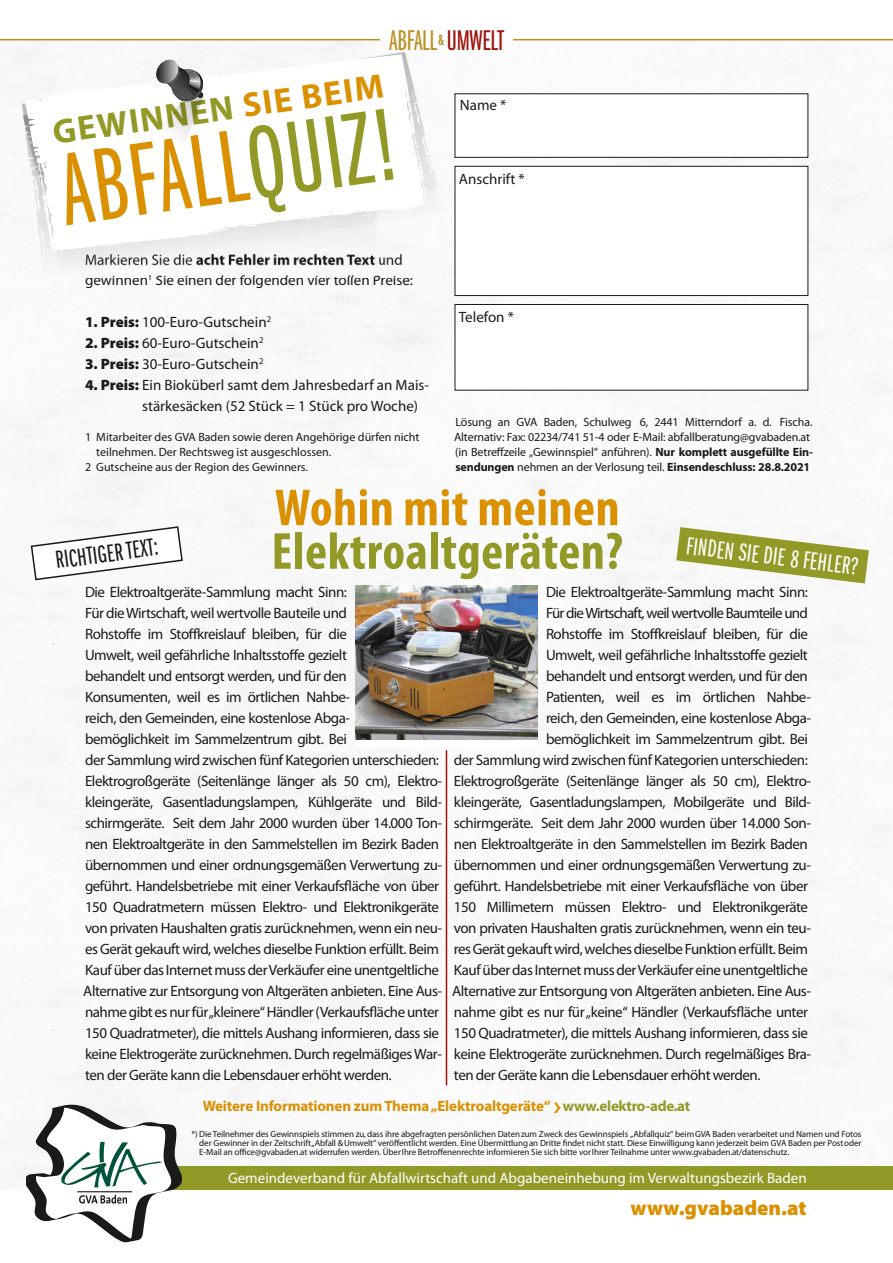
<style>
.page{position:relative;width:893px;height:1263px;background:#fff}
.page>*{position:absolute;margin:0;border:0;box-sizing:border-box;transform-origin:0 0}
.t1{font:106.95px "Franklin Gothic Book X Cmpr";color:#db9000}
.t2{font:700 condensed 52.5px "Myriad Pro";letter-spacing:.01em;color:#939926}
.t3{font:700 condensed 52.5px "Myriad Pro";letter-spacing:.01em;color:#db9000}
.t4{font:700 34.5px "Myriad Pro";color:#939926}
.t5{font:29.55px "Franklin Gothic Book X Cmpr";letter-spacing:-.01em;color:#ba9023}
.t6{font:25.65px "Franklin Gothic Book X Cmpr";color:#fff}
.t7{font:25.65px "Franklin Gothic Book X Cmpr";color:#1a1a18}
.t8{font:900 21px "Myriad Pro";color:#db9000}
.t9{font:15px/21px "Myriad Pro";letter-spacing:-.03em;color:#1a1a18}
.t10{font:15px/21px "Myriad Pro";color:#1a1a18}
.t11{font:15px "Myriad Pro";color:#fff}
.t12{font:700 15px "Myriad Pro";letter-spacing:-.01em;color:#db9000}
.t13{font:15px "Myriad Pro";letter-spacing:-.05em;color:#1a1a18}
.t14{font:12px/15px "Myriad Pro";letter-spacing:-.005em;color:#1a1a18}
.t15{font:9px/9px "Myriad Pro";letter-spacing:-.01em;color:#1a1a18;text-align:justify}
.s1{color:#9d120a}
.s2{color:#db9000}
.s3{color:#939926}
.s4{font-weight:900}
.s5{font-weight:700}
</style>
<div class="page">
<img style="left:0;top:40px;width:893px;height:1140px">
<div style="left:92px;top:1166px;width:801px;height:24px;background:#939926"></div>
<hr style="left:446px;top:750px;width:1px;height:335px;background:#9d120a">
<svg style="left:676px;top:527px;width:193px;height:56px"></svg>
<svg style="left:30px;top:525px;width:154px;height:56px"></svg>
<div style="left:455px;top:94px;width:353px;height:64px;background:#fff;border:1px solid #1a1a18"></div>
<div style="left:455px;top:304px;width:353px;height:86px;background:#fff;border:1px solid #1a1a18"></div>
<div style="left:455px;top:166px;width:353px;height:130px;background:#fff;border:1px solid #1a1a18"></div>
<div style="left:355px;top:586px;width:182px;height:160px;background:#fff"></div>
<img style="left:355px;top:586px;width:182px;height:154px">
<hr style="left:513px;top:39px;width:380px;height:1px;background:#ba9023">
<hr style="left:0;top:39px;width:380px;height:1px;background:#ba9023">
<img style="left:23px;top:52px;width:422px;height:225px">
<img style="left:22px;top:74px;width:358px;height:202px">
<svg style="left:25px;top:54px;width:404px;height:198px"></svg>
<svg style="left:26px;top:1104px;width:155px;height:138px"></svg>
<svg style="left:146px;top:60px;width:58px;height:97px"></svg>
<svg style="left:554px;top:1102px;width:7px;height:11px"></svg>
<h3 class="t5" style="left:389px;top:30px;width:116px">ABFALL<sup>&amp;</sup> <span class="s1">UMWELT</span></h3>
<h3 class="t4" style="left:51px;top:118px;width:335px;rotate:-8deg">GEWINNEN <span class="s2">SIE BEIM</span></h3>
<h1 class="t1" style="left:56px;top:155px;width:340px;rotate:-8deg">ABFALL<span class="s3">QUIZ!</span></h1>
<p class="t10" style="left:85px;top:271px;width:329px">gewinnen<sup>1</sup> Sie einen der folgenden vier tollen Preise:</p>
<p class="t10" style="left:85px;top:313px;width:188px"><span class="s4">1. Preis:</span> 100-Euro-Gutschein<sup>2</sup></p>
<p class="t10" style="left:85px;top:334px;width:180px"><span class="s4">2. Preis:</span> 60-Euro-Gutschein<sup>2</sup></p>
<p class="t10" style="left:85px;top:355px;width:180px"><span class="s4">3. Preis:</span> 30-Euro-Gutschein<sup>2</sup></p>
<p class="t10" style="left:142px;top:376px;width:288px;text-indent:-57px"><span class="s4">4. Preis:</span> Ein Bioküberl samt dem Jahresbedarf an Mais&shy;stärkesäcken (52 Stück = 1 Stück pro Woche)</p>
<p class="t14" style="left:85px;top:431px;width:336px">1 Mitarbeiter des GVA Baden sowie deren Angehörige dürfen nicht</p>
<p class="t14" style="left:96px;top:446px;width:237px">teilnehmen. Der Rechtsweg ist ausgeschlossen.</p>
<p class="t14" style="left:85px;top:461px;width:224px">2 Gutscheine aus der Region des Gewinners.</p>
<p class="t9" style="left:460px;top:96px;width:48px">Name *</p>
<p class="t10" style="left:459px;top:169px;width:67px">Anschrift *</p>
<p class="t10" style="left:459px;top:308px;width:57px">Telefon *</p>
<p class="t14" style="left:454px;top:415px;width:360px">Lösung an GVA Baden, Schulweg 6, 2441 Mitterndorf a. d. Fischa.<br>Alternativ: Fax: 02234/741 51-4 oder E-Mail: abfallberatung@gvabaden.at (in Betreffzeile „Gewinnspiel“ anführen). <span class="s5">Nur komplett ausgefüllte Ein&shy;sendungen</span> nehmen an der Verlosung teil. <span class="s5">Einsendeschluss: 28.8.2021</span></p>
<h3 class="t7" style="left:55px;top:551px;width:105px;rotate:-7deg">RICHTIGERTEXT:</h3>
<h2 class="t3" style="left:275px;top:486px;width:346px">Wohin mit meinen</h2>
<h2 class="t2" style="left:272px;top:529px;width:353px">Elektroaltgeräten?</h2>
<h3 class="t6" style="left:688px;top:537px;width:174px;rotate:7deg">FINDEN SIE DIE 8 FEHLER?</h3>
<p class="t9" style="left:83px;top:582px;width:360px">Die Elektroaltgeräte-Sammlung macht Sinn:<br>Für dieWirtschaft, weil wertvolle Bauteile und<br>Rohstoffe im Stoffkreislauf bleiben, für die<br>Umwelt, weil gefährliche Inhaltsstoffe gezielt<br>behandelt und entsorgt werden, und für den<br>Konsumenten, weil es im örtlichen Nahbe-<br>reich, den Gemeinden, eine kostenlose Abga-<br>bemöglichkeit im Sammelzentrum gibt. Bei<br>der Sammlung wird zwischen fünf Kategorien unterschieden:<br>Elektrogroßgeräte (Seitenlänge länger als 50 cm), Elektro&shy;kleingeräte, Gasentladungslampen, Kühlgeräte und Bild&shy;schirmgeräte. Seit dem Jahr 2000 wurden über 14.000 Ton&shy;nen Elektroaltgeräte in den Sammelstellen im Bezirk Baden übernommen und einer ordnungsgemäßen Verwertung zu&shy;geführt. Handelsbetriebe mit einer Verkaufsfläche von über 150 Quadratmetern müssen Elektro- und Elektronikgeräte von privaten Haushalten gratis zurücknehmen, wenn ein neu&shy;es Gerät gekauft wird, welches dieselbe Funktion erfüllt. Beim Kauf über das Internet muss derVerkäufer eine unentgeltliche Alternative zur Entsorgung von Altgeräten anbieten. Eine Aus&shy;nahme gibt es nur für„kleinere“Händler(Verkaufsfläche unter 150 Quadratmeter), die mittels Aushang informieren, dass sie keine Elektrogeräte zurücknehmen. Durch regelmäßiges War&shy;ten der Geräte kann die Lebensdauer erhöht werden.</p>
<p class="t9" style="left:546px;top:582px;width:263px">Die Elektroaltgeräte-Sammlung macht Sinn:</p>
<p class="t13" style="left:546px;top:606px;width:263px">Für dieWirtschaft, weil wertvolle Baumteile und</p>
<p class="t9" style="left:546px;top:624px;width:263px">Rohstoffe im Stoffkreislauf bleiben, für die</p>
<p class="t9" style="left:546px;top:645px;width:263px">Umwelt, weil gefährliche Inhaltsstoffe gezielt</p>
<p class="t9" style="left:546px;top:666px;width:263px">behandelt und entsorgt werden, und für den</p>
<p class="t9" style="left:546px;top:687px;width:267px">Patienten, weil es im örtlichen Nahbe-</p>
<p class="t9" style="left:546px;top:708px;width:267px">reich, den Gemeinden, eine kostenlose Abga-</p>
<p class="t9" style="left:546px;top:729px;width:263px">bemöglichkeit im Sammelzentrum gibt. Bei</p>
<p class="t9" style="left:454px;top:750px;width:355px">der Sammlung wird zwischen fünf Kategorien unterschieden:</p>
<p class="t9" style="left:454px;top:771px;width:359px">Elektrogroßgeräte (Seitenlänge länger als 50 cm), Elektro-</p>
<p class="t9" style="left:454px;top:792px;width:359px">kleingeräte, Gasentladungslampen, Mobilgeräte und Bild-</p>
<p class="t9" style="left:454px;top:813px;width:359px">schirmgeräte. Seit dem Jahr 2000 wurden über 14.000 Son-</p>
<p class="t9" style="left:454px;top:834px;width:355px">nen Elektroaltgeräte in den Sammelstellen im Bezirk Baden</p>
<p class="t9" style="left:454px;top:855px;width:359px">übernommen und einer ordnungsgemäßen Verwertung zu-</p>
<p class="t9" style="left:454px;top:876px;width:355px">geführt. Handelsbetriebe mit einer Verkaufsfläche von über</p>
<p class="t9" style="left:454px;top:897px;width:355px">150 Millimetern müssen Elektro- und Elektronikgeräte</p>
<p class="t9" style="left:454px;top:918px;width:359px">von privaten Haushalten gratis zurücknehmen, wenn ein teu-</p>
<p class="t9" style="left:454px;top:939px;width:355px">resGerät gekauftwird,welches dieselbeFunktion erfüllt. Beim</p>
<p class="t9" style="left:454px;top:960px;width:355px">Kauf über das Internet muss derVerkäufer eine unentgeltliche</p>
<p class="t9" style="left:452px;top:981px;width:360px">Alternative zur Entsorgung von Altgeräten anbieten. Eine Aus-</p>
<p class="t9" style="left:454px;top:1002px;width:355px">nahme gibt es nur für„keine“ Händler (Verkaufsfläche unter</p>
<p class="t9" style="left:454px;top:1023px;width:355px">150 Quadratmeter), die mittels Aushang informieren, dass sie</p>
<p class="t9" style="left:454px;top:1044px;width:359px">keine Elektrogeräte zurücknehmen. Durch regelmäßiges Bra-</p>
<p class="t9" style="left:454px;top:1065px;width:308px">ten der Geräte kann die Lebensdauer erhöht werden.</p>
<p class="t12" style="left:203px;top:1100px;width:489px">Weitere Informationen zum Thema„Elektroaltgeräte“ <span class="s3">www.elektro-ade.at</span></p>
<p class="t15" style="left:199px;top:1130px;width:664px;text-indent:-8px">*) Die Teilnehmer des Gewinnspiels stimmen zu,dass ihre abgefragten persönlichen Datenzum Zweck des Gewinnspiels „Abfallquiz“ beimGVA Baden verarbeitet und Namen und Fotos der Gewinner in der Zeitschrift„Abfall &amp;Umwelt“ veröffentlicht werden. Eine Übermittlungan Dritte findet nicht statt. Diese Einwilligung kann jederzeit beim GVA Baden per Postoder E-Mail an office@gvabaden.at widerrufen werden. ÜberIhre Betroffenenrechte informieren Sie sich bitte vorIhrer Teilnahme unter www.gvabaden.at/datenschutz.</p>
<p class="t11" style="left:228px;top:1171px;width:580px">Gemeindeverband für Abfallwirtschaft und Abgabeneinhebung im Verwaltungsbezirk Baden</p>
<h3 class="t8" style="left:630px;top:1199px;width:177px">www.gvabaden.at</h3>
</div>
